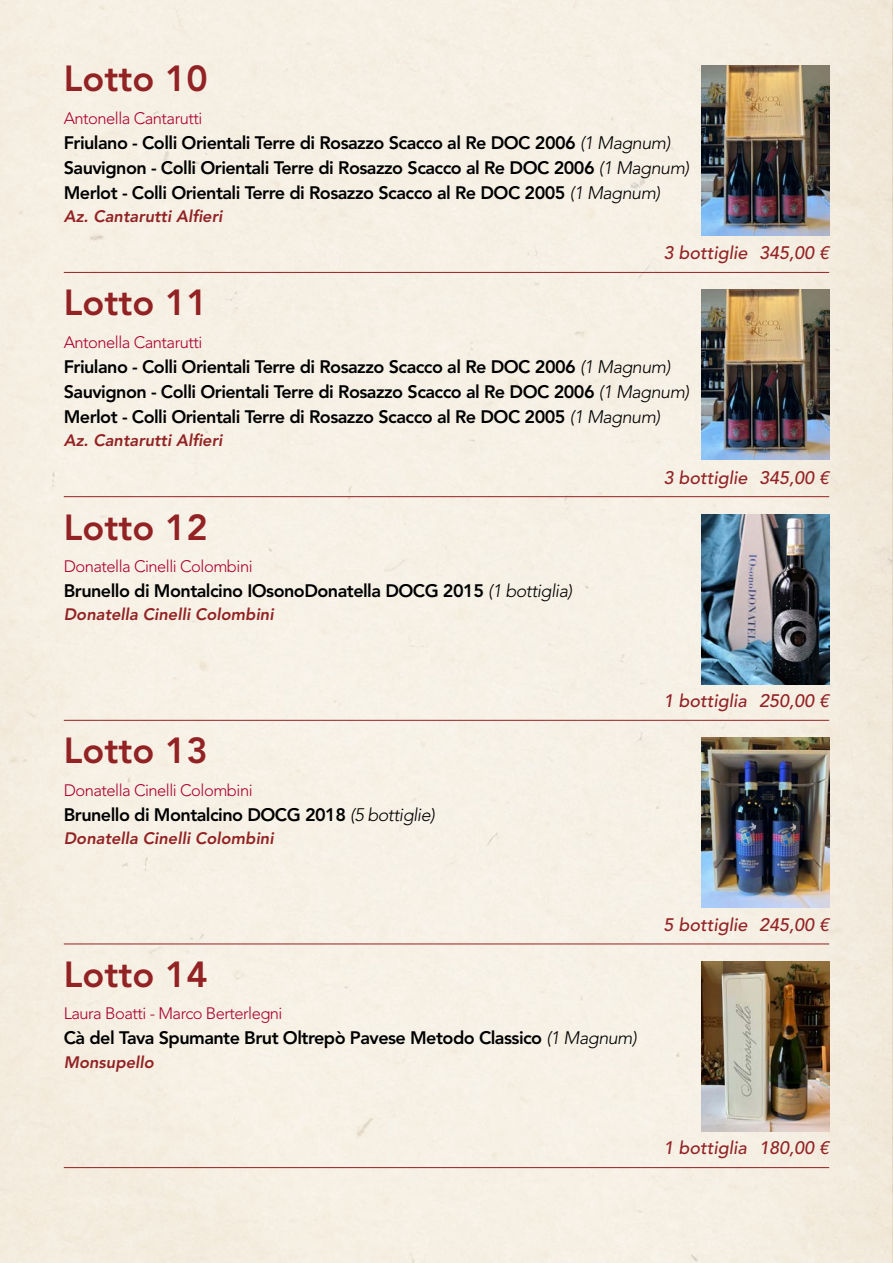
<style>
.page{position:relative;width:893px;height:1263px;background:#f6f0e4}
.page>*{position:absolute;margin:0;border:0;box-sizing:border-box;transform-origin:0 0}
.t1{font:800 36px "Avenir LT Std";color:#922224}
.t2{font:800 18px/25px "Avenir LT Std";letter-spacing:-.03em;color:#000}
.t3{font:italic 500 18px "Avenir LT Std";color:#922224}
.t4{font:300 16.5px "Avenir LT Std";letter-spacing:-.03em;color:#ab0132}
.t5{font:italic 800 16.5px "Avenir LT Std";color:#922224}
.s1{font-weight:300;font-style:italic}
</style>
<div class="page">
<hr style="left:64px;top:272px;width:765px;height:1px;background:#922224">
<hr style="left:64px;top:496px;width:765px;height:1px;background:#922224">
<hr style="left:64px;top:720px;width:765px;height:1px;background:#922224">
<hr style="left:64px;top:943px;width:765px;height:1px;background:#922224">
<hr style="left:64px;top:1167px;width:765px;height:1px;background:#922224">
<img style="left:702px;top:66px;width:127px;height:170px">
<img style="left:702px;top:290px;width:127px;height:170px">
<img style="left:702px;top:514px;width:127px;height:170px">
<img style="left:702px;top:738px;width:127px;height:170px">
<img style="left:702px;top:961px;width:127px;height:170px">
<h1 class="t1" style="left:64px;top:57px;width:145px">Lotto 10</h1>
<p class="t4" style="left:64px;top:108px;width:140px">Antonella Cantarutti</p>
<p class="t2" style="left:64px;top:130px;width:627px">Friulano - Colli Orientali Terre di Rosazzo Scacco al Re DOC 2006 <span class="s1">(1 Magnum)<br></span>Sauvignon - Colli Orientali Terre di Rosazzo Scacco al Re DOC 2006 <span class="s1">(1 Magnum)<br></span>Merlot - Colli Orientali Terre di Rosazzo Scacco al Re DOC 2005 <span class="s1">(1 Magnum)</span></p>
<p class="t5" style="left:64px;top:206px;width:160px">Az. Cantarutti Alfieri</p>
<p class="t3" style="left:663px;top:243px;width:167px">3 bottiglie 345,00 €</p>
<h1 class="t1" style="left:64px;top:281px;width:145px">Lotto 11</h1>
<p class="t4" style="left:64px;top:332px;width:140px">Antonella Cantarutti</p>
<p class="t2" style="left:64px;top:354px;width:627px">Friulano - Colli Orientali Terre di Rosazzo Scacco al Re DOC 2006 <span class="s1">(1 Magnum)<br></span>Sauvignon - Colli Orientali Terre di Rosazzo Scacco al Re DOC 2006 <span class="s1">(1 Magnum)<br></span>Merlot - Colli Orientali Terre di Rosazzo Scacco al Re DOC 2005 <span class="s1">(1 Magnum)</span></p>
<p class="t5" style="left:64px;top:430px;width:160px">Az. Cantarutti Alfieri</p>
<p class="t3" style="left:663px;top:467px;width:167px">3 bottiglie 345,00 €</p>
<h1 class="t1" style="left:64px;top:506px;width:145px">Lotto 12</h1>
<p class="t4" style="left:64px;top:557px;width:190px">Donatella Cinelli Colombini</p>
<p class="t2" style="left:64px;top:578px;width:510px">Brunello di Montalcino IOsonoDonatella DOCG 2015 <span class="s1">(1 bottiglia)</span></p>
<p class="t5" style="left:64px;top:605px;width:211px">Donatella Cinelli Colombini</p>
<h1 class="t1" style="left:64px;top:729px;width:145px">Lotto 13</h1>
<p class="t4" style="left:64px;top:780px;width:190px">Donatella Cinelli Colombini</p>
<p class="t2" style="left:64px;top:802px;width:373px">Brunello di Montalcino DOCG 2018 <span class="s1">(5 bottiglie)</span></p>
<p class="t5" style="left:64px;top:828px;width:211px">Donatella Cinelli Colombini</p>
<p class="t3" style="left:663px;top:690px;width:167px">1 bottiglia 250,00 €</p>
<h1 class="t1" style="left:64px;top:953px;width:145px">Lotto 14</h1>
<p class="t4" style="left:64px;top:1004px;width:220px">Laura Boatti - Marco Berterlegni</p>
<p class="t2" style="left:64px;top:1025px;width:574px">Cà del Tava Spumante Brut Oltrepò Pavese Metodo Classico <span class="s1">(1 Magnum)</span></p>
<p class="t5" style="left:64px;top:1052px;width:92px">Monsupello</p>
<p class="t3" style="left:663px;top:914px;width:167px">5 bottiglie 245,00 €</p>
<p class="t3" style="left:663px;top:1138px;width:167px">1 bottiglia 180,00 €</p>
</div>
